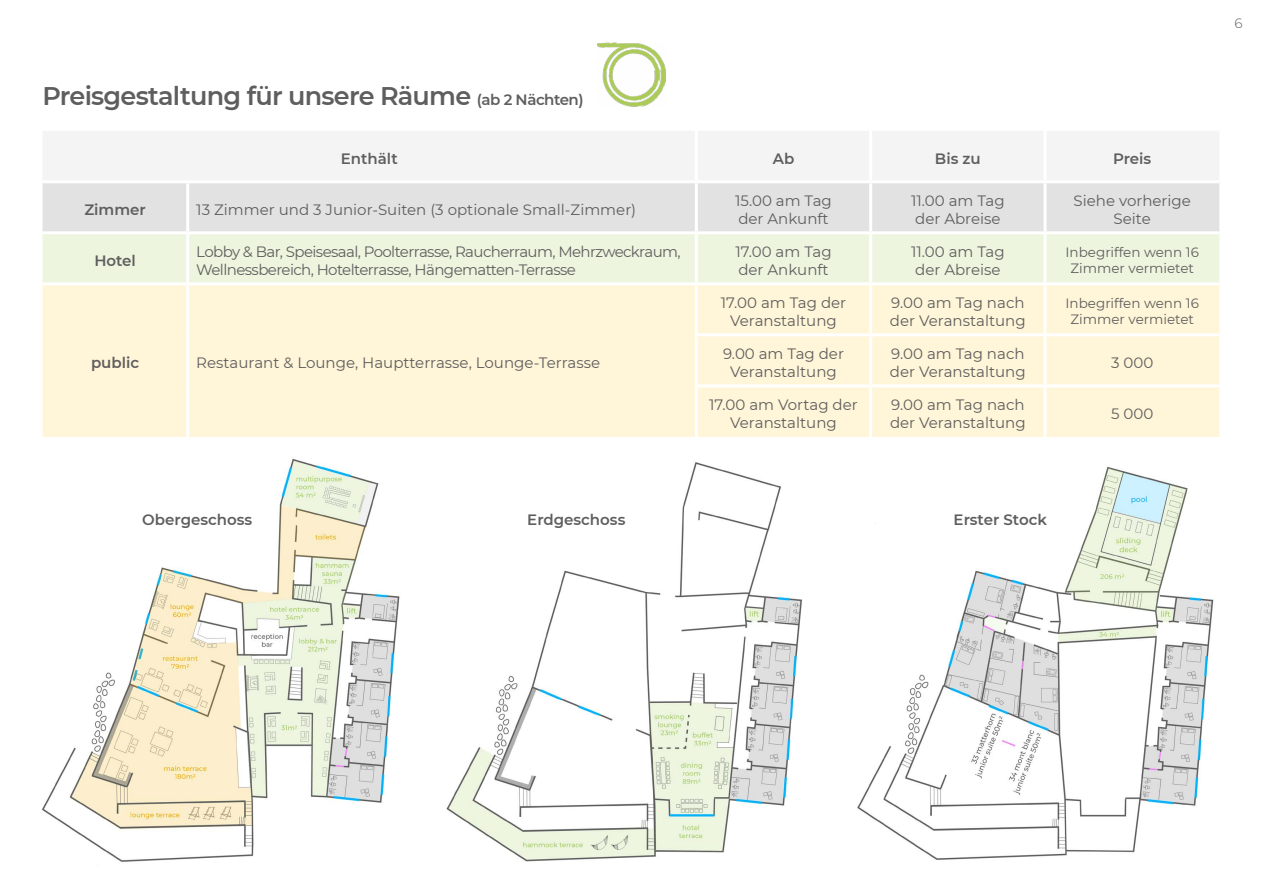
<style>
.page{position:relative;width:1263px;height:893px;background:#fff}
.page>*{position:absolute;margin:0;border:0;box-sizing:border-box;transform-origin:0 0}
.t1{font:600 25.5px "Montserrat";letter-spacing:-.03em;color:#5f5e5e}
.t2{font:15px/18px "Montserrat";color:#5f5e5e}
.t3{font:15px/18px "Montserrat";letter-spacing:-.04em;color:#5f5e5e}
.t4{font:600 15px "Montserrat";color:#5f5e5e}
.t5{font:13.5px/16.2px "Montserrat";color:#5f5e5e;text-align:center}
.t6{font:300 13.5px "Montserrat";color:#5f5e5e}
.s1{font-size:15px}
</style>
<div class="page">
<div style="left:43px;top:131px;width:1176px;height:49px;background:#f4f4f4"></div>
<div style="left:43px;top:183px;width:1176px;height:48px;background:#e2e2e2"></div>
<div style="left:43px;top:234px;width:1176px;height:48px;background:#edf5df"></div>
<div style="left:43px;top:285px;width:1176px;height:152px;background:#fff5d8"></div>
<hr style="left:695px;top:131px;width:3px;height:49px;background:#fff">
<hr style="left:869px;top:131px;width:3px;height:49px;background:#fff">
<hr style="left:1043px;top:131px;width:3px;height:49px;background:#fff">
<hr style="left:186px;top:285px;width:3px;height:50px;background:#fff">
<hr style="left:695px;top:285px;width:3px;height:48px;background:#fff">
<hr style="left:869px;top:285px;width:3px;height:48px;background:#fff">
<hr style="left:1043px;top:285px;width:3px;height:48px;background:#fff">
<hr style="left:186px;top:335px;width:3px;height:51px;background:#fff">
<hr style="left:695px;top:336px;width:3px;height:48px;background:#fff">
<hr style="left:869px;top:336px;width:3px;height:48px;background:#fff">
<hr style="left:1043px;top:336px;width:3px;height:48px;background:#fff">
<hr style="left:186px;top:386px;width:3px;height:51px;background:#fff">
<hr style="left:695px;top:387px;width:3px;height:50px;background:#fff">
<hr style="left:869px;top:387px;width:3px;height:50px;background:#fff">
<hr style="left:1043px;top:387px;width:3px;height:50px;background:#fff">
<hr style="left:186px;top:183px;width:3px;height:48px;background:#fff">
<hr style="left:1043px;top:183px;width:3px;height:48px;background:#fff">
<hr style="left:186px;top:234px;width:3px;height:48px;background:#fff">
<hr style="left:1043px;top:234px;width:3px;height:48px;background:#fff">
<hr style="left:1045px;top:333px;width:174px;height:3px;background:#fff">
<hr style="left:1045px;top:384px;width:174px;height:3px;background:#fff">
<hr style="left:695px;top:183px;width:3px;height:48px;background:#fff">
<hr style="left:869px;top:183px;width:3px;height:48px;background:#fff">
<hr style="left:695px;top:234px;width:3px;height:48px;background:#fff">
<hr style="left:869px;top:234px;width:3px;height:48px;background:#fff">
<hr style="left:695px;top:333px;width:176px;height:3px;background:#fff">
<hr style="left:871px;top:333px;width:174px;height:3px;background:#fff">
<hr style="left:695px;top:384px;width:176px;height:3px;background:#fff">
<hr style="left:871px;top:384px;width:174px;height:3px;background:#fff">
<img style="left:43px;top:458px;width:357px;height:404px">
<svg style="left:384px;top:601px;width:16px;height:193px"></svg>
<svg style="left:55px;top:517px;width:21px;height:20px"></svg>
<svg style="left:65px;top:849px;width:34px;height:13px"></svg>
<img style="left:446px;top:462px;width:356px;height:400px">
<svg style="left:787px;top:605px;width:15px;height:192px"></svg>
<svg style="left:456px;top:517px;width:21px;height:20px"></svg>
<svg style="left:465px;top:849px;width:33px;height:13px"></svg>
<img style="left:857px;top:466px;width:357px;height:394px">
<svg style="left:1199px;top:657px;width:15px;height:147px"></svg>
<svg style="left:876px;top:562px;width:92px;height:96px"></svg>
<svg style="left:873px;top:516px;width:21px;height:21px"></svg>
<svg style="left:881px;top:850px;width:28px;height:10px"></svg>
<img style="left:597px;top:43px;width:68px;height:63px">
<h1 class="t1" style="left:43px;top:78px;width:543px">Preisgestaltung für unsere Räume <span class="s1">(ab 2 Nächten)</span></h1>
<p class="t4" style="left:341px;top:148px;width:59px">Enthält</p>
<p class="t4" style="left:773px;top:148px;width:23px">Ab</p>
<p class="t4" style="left:935px;top:148px;width:47px">Bis zu</p>
<p class="t4" style="left:1113px;top:148px;width:40px">Preis</p>
<p class="t4" style="left:84px;top:199px;width:63px">Zimmer</p>
<p class="t2" style="left:196px;top:200px;width:441px">13 Zimmer und 3 Junior-Suiten (3 optionale Small-Zimmer)</p>
<p class="t2" style="left:735px;top:191px;width:98px">15.00 am Tag der Ankunft</p>
<p class="t2" style="left:911px;top:191px;width:95px">11.00 am Tag der Abreise</p>
<p class="t2" style="left:1073px;top:191px;width:119px;text-align:center">Siehe vorherige<br>Seite</p>
<p class="t4" style="left:94px;top:250px;width:43px">Hotel</p>
<p class="t3" style="left:196px;top:242px;width:486px">Lobby &amp; Bar, Speisesaal, Poolterrasse, Raucherraum, Mehrzweckraum,<br>Wellnessbereich, Hotelterrasse, Hängematten-Terrasse</p>
<p class="t2" style="left:735px;top:242px;width:98px">17.00 am Tag der Ankunft</p>
<p class="t2" style="left:911px;top:242px;width:95px">11.00 am Tag der Abreise</p>
<p class="t5" style="left:1065px;top:243px;width:135px">Inbegriffen wenn 16<br>Zimmer vermietet</p>
<p class="t4" style="left:91px;top:352px;width:50px">public</p>
<p class="t2" style="left:196px;top:353px;width:405px">Restaurant &amp; Lounge, Hauptterrasse, Lounge-Terrasse</p>
<p class="t2" style="left:721px;top:293px;width:127px;text-align:center">17.00 am Tag der<br>Veranstaltung</p>
<p class="t2" style="left:890px;top:293px;width:137px">9.00 am Tag nach der Veranstaltung</p>
<p class="t5" style="left:1065px;top:294px;width:135px">Inbegriffen wenn 16<br>Zimmer vermietet</p>
<p class="t2" style="left:723px;top:344px;width:122px;text-align:center">9.00 am Tag der<br>Veranstaltung</p>
<p class="t2" style="left:890px;top:344px;width:137px">9.00 am Tag nach der Veranstaltung</p>
<p class="t2" style="left:1111px;top:353px;width:44px">3 000</p>
<p class="t2" style="left:709px;top:395px;width:150px;text-align:center">17.00 am Vortag der<br>Veranstaltung</p>
<p class="t2" style="left:890px;top:395px;width:137px">9.00 am Tag nach der Veranstaltung</p>
<p class="t2" style="left:1111px;top:404px;width:44px">5 000</p>
<p class="t4" style="left:142px;top:509px;width:111px">Obergeschoss</p>
<p class="t4" style="left:527px;top:509px;width:100px">Erdgeschoss</p>
<p class="t4" style="left:953px;top:509px;width:95px">Erster Stock</p>
<p class="t6" style="left:1234px;top:14px;width:10px">6</p>
</div>
